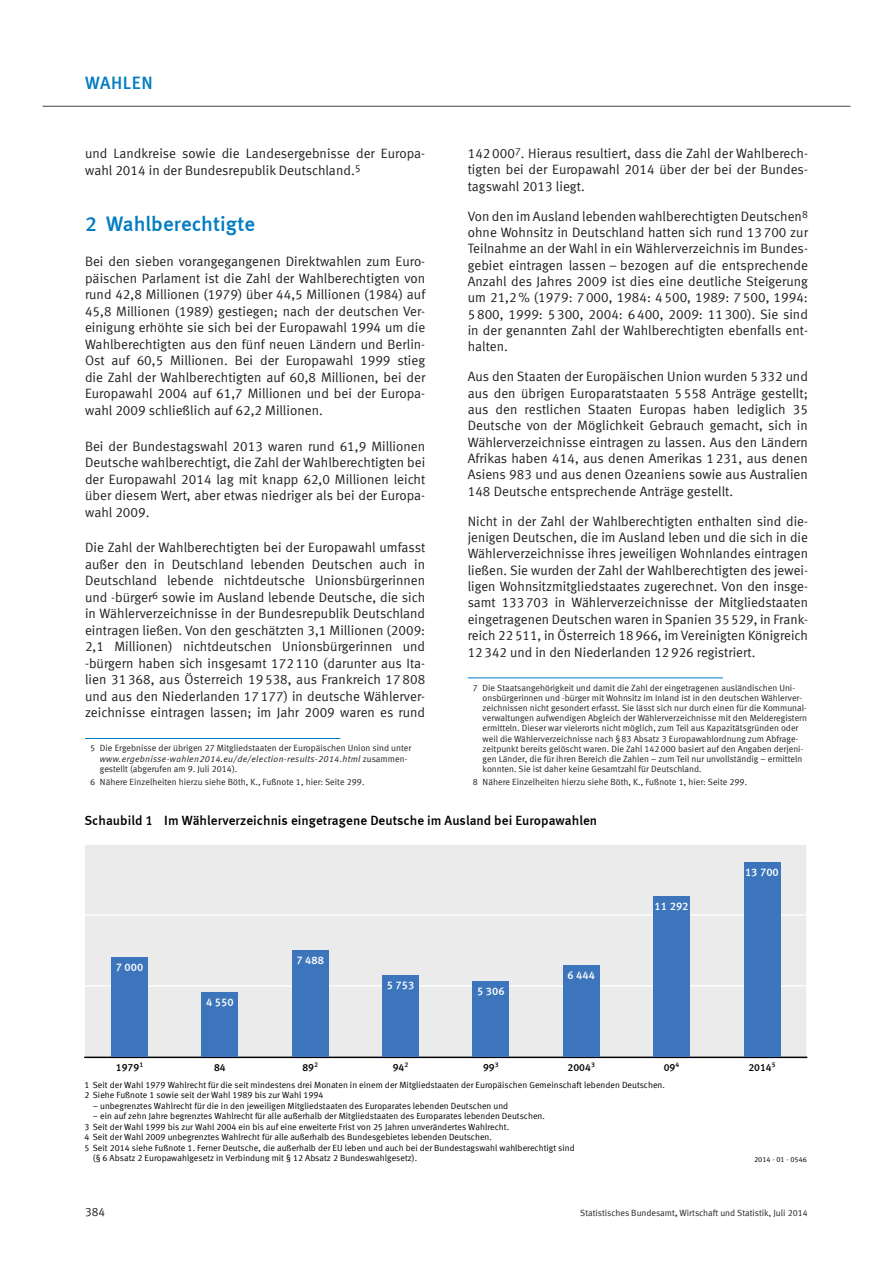
<style>
.page{position:relative;width:893px;height:1263px;background:#fff}
.page>*{position:absolute;margin:0;border:0;box-sizing:border-box;transform-origin:0 0}
.Format_2__14_p{font:21px "Meta Medium LF";color:#007cc2}
.t1{font:18px "Meta Medium LF";letter-spacing:.03em;color:#007cc2}
.Grundtext__9_p{font:13.5px/16.4px "Meta Normal LF";letter-spacing:.005em;color:#231f20;text-align:justify}
.t2{font:700 13.35px "Meta Normal LF";color:#000}
.t3{font:12px "Meta Normal LF";color:#231f20}
.t4{font:700 11.1px "Meta Normal LF";letter-spacing:.005em;color:#fff}
.t5{font:700 10.5px "Meta Normal LF";color:#000}
.Fußnotentext{font:9px/10.2px "Meta Normal LF";letter-spacing:.005em;color:#231f20}
.t6{font:8.85px/10.5px "Meta Normal LF";letter-spacing:.005em;color:#000}
.t7{font:7.35px "Meta Normal LF";color:#000}
.s1{font-style:italic}
.s2{font-family:"Meta Medium LF"}
</style>
<div class="page">
<hr style="left:43px;top:106px;width:807px;height:1px;background:#6c6d70">
<hr style="left:85px;top:738px;width:255px;height:1px;background:#007cc2">
<hr style="left:468px;top:677px;width:255px;height:1px;background:#007cc2">
<div style="left:84px;top:844px;width:723px;height:213px;background:#ebebeb"></div>
<hr style="left:806px;top:844px;width:2px;height:213px;background:#fff">
<hr style="left:84px;top:1056px;width:723px;height:1px;background:#fff">
<hr style="left:84px;top:985px;width:723px;height:1px;background:#fff">
<hr style="left:84px;top:914px;width:723px;height:2px;background:#fff">
<hr style="left:84px;top:843px;width:723px;height:2px;background:#fff">
<hr style="left:84px;top:844px;width:1px;height:213px;background:#fff">
<hr style="left:84px;top:1057px;width:723px;height:1px;background:#000">
<div style="left:111px;top:957px;width:37px;height:100px;background:#3c75bb"></div>
<div style="left:202px;top:992px;width:36px;height:65px;background:#3c75bb"></div>
<div style="left:292px;top:950px;width:36px;height:107px;background:#3c75bb"></div>
<div style="left:383px;top:975px;width:36px;height:82px;background:#3c75bb"></div>
<div style="left:473px;top:981px;width:36px;height:76px;background:#3c75bb"></div>
<div style="left:563px;top:965px;width:36px;height:92px;background:#3c75bb"></div>
<div style="left:653px;top:897px;width:37px;height:160px;background:#3c75bb"></div>
<div style="left:744px;top:862px;width:36px;height:195px;background:#3c75bb"></div>
<h2 class="t1" style="left:85px;top:72px;width:69px">WAHLEN</h2>
<p class="Grundtext__9_p" style="left:85px;top:145px;width:342px">und Landkreise sowie die Landesergebnisse der Europa&shy;wahl 2014 in der Bundesrepublik Deutschland.<sup>5</sup></p>
<h1 class="Format_2__14_p" style="left:85px;top:211px;width:172px">2 Wahlberechtigte</h1>
<p class="Grundtext__9_p" style="left:85px;top:253px;width:342px">Bei den sieben vorangegangenen Direktwahlen zum Euro&shy;päischen Parlament ist die Zahl der Wahlberechtigten von rund 42,8 Millionen (1979) über 44,5 Millionen (1984) auf 45,8 Millionen (1989) gestiegen; nach der deutschen Ver&shy;einigung erhöhte sie sich bei der Europawahl 1994 um die Wahlberechtigten aus den fünf neuen Ländern und Berlin-Ost auf 60,5 Millionen. Bei der Europawahl 1999 stieg die Zahl der Wahlberechtigten auf 60,8 Millionen, bei der Europawahl 2004 auf 61,7 Millionen und bei der Europa&shy;wahl 2009 schließlich auf 62,2 Millionen.</p>
<p class="Grundtext__9_p" style="left:85px;top:437px;width:342px">Bei der Bundestagswahl 2013 waren rund 61,9 Millionen Deutsche wahlberechtigt, die Zahl der Wahlberechtigten bei der Europawahl 2014 lag mit knapp 62,0 Millionen leicht über diesem Wert, aber etwas niedriger als bei der Europa&shy;wahl 2009.</p>
<p class="Grundtext__9_p" style="left:85px;top:539px;width:342px">Die Zahl der Wahlberechtigten bei der Europawahl umfasst außer den in Deutschland lebenden Deutschen auch in Deutschland lebende nichtdeutsche Unionsbürgerinnen und -bürger<sup>6</sup> sowie im Ausland lebende Deutsche, die sich in Wählerverzeichnisse in der Bundesrepublik Deutschland eintragen ließen. Von den geschätzten 3,1 Millionen (2009:<br>2,1 Millionen) nichtdeutschen Unionsbürgerinnen und -bürgern haben sich insgesamt 172110 (darunter aus Ita&shy;lien 31368, aus Österreich 19538, aus Frankreich 17808 und aus den Niederlanden 17177) in deutsche Wählerver&shy;zeichnisse eintragen lassen; im Jahr 2009 waren es rund</p>
<p class="Fußnotentext" style="left:100px;top:743px;width:313px;text-indent:-10px">5 Die Ergebnisse der übrigen 27 Mitgliedstaaten der Europäischen Union sind unter <span class="s1">www.ergebnisse-wahlen2014.eu/de/election-results-2014.html</span> zusammen&shy;gestellt (abgerufen am 9. Juli 2014).</p>
<p class="Fußnotentext" style="left:90px;top:777px;width:276px">6 Nähere Einzelheiten hierzu siehe Böth, K., Fußnote 1, hier: Seite 299.</p>
<p class="Grundtext__9_p" style="left:468px;top:145px;width:342px">142000<sup>7</sup>. Hieraus resultiert, dass die Zahl der Wahlberech&shy;tigten bei der Europawahl 2014 über der bei der Bundes&shy;tagswahl 2013 liegt.</p>
<p class="Grundtext__9_p" style="left:468px;top:208px;width:342px">Von den im Ausland lebenden wahlberechtigten Deutschen<sup>8 </sup>ohne Wohnsitz in Deutschland hatten sich rund 13700 zur Teilnahme an der Wahl in ein Wählerverzeichnis im Bundes&shy;gebiet eintragen lassen – bezogen auf die entsprechende Anzahl des Jahres 2009 ist dies eine deutliche Steigerung um 21,2% (1979: 7000, 1984: 4500, 1989: 7500, 1994:<br>5800, 1999: 5300, 2004: 6400, 2009: 11300). Sie sind in der genannten Zahl der Wahlberechtigten ebenfalls ent&shy;halten.</p>
<p class="Grundtext__9_p" style="left:468px;top:368px;width:342px">Aus den Staaten der Europäischen Union wurden 5332 und aus den übrigen Europaratstaaten 5558 Anträge gestellt; aus den restlichen Staaten Europas haben lediglich 35<br>Deutsche von der Möglichkeit Gebrauch gemacht, sich in Wählerverzeichnisse eintragen zu lassen. Aus den Ländern Afrikas haben 414, aus denen Amerikas 1231, aus denen Asiens 983 und aus denen Ozeaniens sowie aus Australien 148 Deutsche entsprechende Anträge gestellt.</p>
<p class="Grundtext__9_p" style="left:468px;top:513px;width:342px">Nicht in der Zahl der Wahlberechtigten enthalten sind die&shy;jenigen Deutschen, die im Ausland leben und die sich in die Wählerverzeichnisse ihres jeweiligen Wohnlandes eintragen ließen. Sie wurden der Zahl der Wahlberechtigten des jewei&shy;ligen Wohnsitzmitgliedstaates zugerechnet. Von den insge&shy;samt 133703 in Wählerverzeichnisse der Mitgliedstaaten eingetragenen Deutschen waren in Spanien 35529, in Frank&shy;reich 22511, in Österreich 18966, im Vereinigten Königreich 12342 und in den Niederlanden 12926 registriert.</p>
<p class="Fußnotentext" style="left:483px;top:682px;width:326px;text-indent:-10px">7 Die Staatsangehörigkeit und damit die Zahl der eingetragenen ausländischen Uni&shy;onsbürgerinnen und -bürger mit Wohnsitz im Inland ist in den deutschen Wählerver&shy;zeichnissen nicht gesondert erfasst. Sie lässt sich nur durch einen für die Kommunal&shy;verwaltungen aufwendigen Abgleich der Wählerverzeichnisse mit den Melderegistern ermitteln. Dieser war vielerorts nicht möglich, zum Teil aus Kapazitätsgründen oder weil die Wählerverzeichnisse nach §83 Absatz 3 Europawahlordnung zum Abfrage&shy;zeitpunkt bereits gelöscht waren. Die Zahl 142000 basiert auf den Angaben derjeni&shy;gen Länder, die für ihren Bereich die Zahlen – zum Teil nur unvollständig – ermitteln konnten. Sie ist daher keine Gesamtzahl für Deutschland.</p>
<p class="Fußnotentext" style="left:473px;top:777px;width:276px">8 Nähere Einzelheiten hierzu siehe Böth, K., Fußnote 1, hier: Seite 299.</p>
<p class="t2" style="left:84px;top:813px;width:514px">Schaubild 1 Im Wählerverzeichnis eingetragene Deutsche im Ausland bei Europawahlen</p>
<p class="t4" style="left:116px;top:961px;width:29px">7 000</p>
<p class="t4" style="left:206px;top:996px;width:29px">4 550</p>
<p class="t4" style="left:296px;top:954px;width:29px">7 488</p>
<p class="t4" style="left:387px;top:979px;width:29px">5 753</p>
<p class="t4" style="left:477px;top:985px;width:29px">5 306</p>
<p class="t4" style="left:567px;top:969px;width:29px">6 444</p>
<p class="t4" style="left:655px;top:900px;width:35px">11 292</p>
<p class="t4" style="left:745px;top:866px;width:35px">13 700</p>
<p class="t5" style="left:116px;top:1061px;width:29px">1979<sup>1</sup></p>
<p class="t5" style="left:214px;top:1061px;width:13px">84</p>
<p class="t5" style="left:302px;top:1061px;width:17px">89<sup>2</sup></p>
<p class="t5" style="left:393px;top:1061px;width:17px">94<sup>2</sup></p>
<p class="t5" style="left:483px;top:1061px;width:17px">99<sup>3</sup></p>
<p class="t5" style="left:568px;top:1061px;width:29px">2004<sup>3</sup></p>
<p class="t5" style="left:664px;top:1061px;width:17px">09<sup>4</sup></p>
<p class="t5" style="left:748px;top:1061px;width:29px">2014<sup>5</sup></p>
<p class="t6" style="left:84px;top:1079px;width:582px">1 Seit der Wahl 1979 Wahlrecht für die seit mindestens drei Monaten in einem der Mitgliedstaaten der Europäischen Gemeinschaft lebenden Deutschen.<br>2 Siehe Fußnote 1 sowie seit der Wahl 1989 bis zur Wahl 1994</p>
<p class="t6" style="left:93px;top:1100px;width:417px">– unbegrenztes Wahlrecht für die in den jeweiligen Mitgliedstaaten des Europarates lebenden Deutschen und</p>
<p class="t6" style="left:93px;top:1111px;width:454px">– ein auf zehn Jahre begrenztes Wahlrecht für alle außerhalb der Mitgliedstaaten des Europarates lebenden Deutschen.</p>
<p class="t6" style="left:84px;top:1121px;width:426px">3 Seit der Wahl 1999 bis zur Wahl 2004 ein bis auf eine erweiterte Frist von 25 Jahren unverändertes Wahlrecht.</p>
<p class="t6" style="left:84px;top:1132px;width:409px">4 Seit der Wahl 2009 unbegrenztes Wahlrecht für alle außerhalb des Bundesgebietes lebenden Deutschen.</p>
<p class="t6" style="left:84px;top:1142px;width:492px">5 Seit 2014 siehe Fußnote 1. Ferner Deutsche, die außerhalb der EU leben und auch bei der Bundestagswahl wahlberechtigt sind</p>
<p class="t6" style="left:93px;top:1153px;width:326px">(§ 6 Absatz 2 Europawahlgesetz in Verbindung mit § 12 Absatz 2 Bundeswahlgesetz).</p>
<p class="t7" style="left:754px;top:1155px;width:55px">2014 - 01 - 0546</p>
<p class="t3" style="left:85px;top:1205px;width:22px">384</p>
<p class="Fußnotentext" style="left:580px;top:1208px;width:229px">Statistisches Bundesamt<span class="s2">,</span> Wirtschaft und Statistik, Juli 2014</p>
</div>
